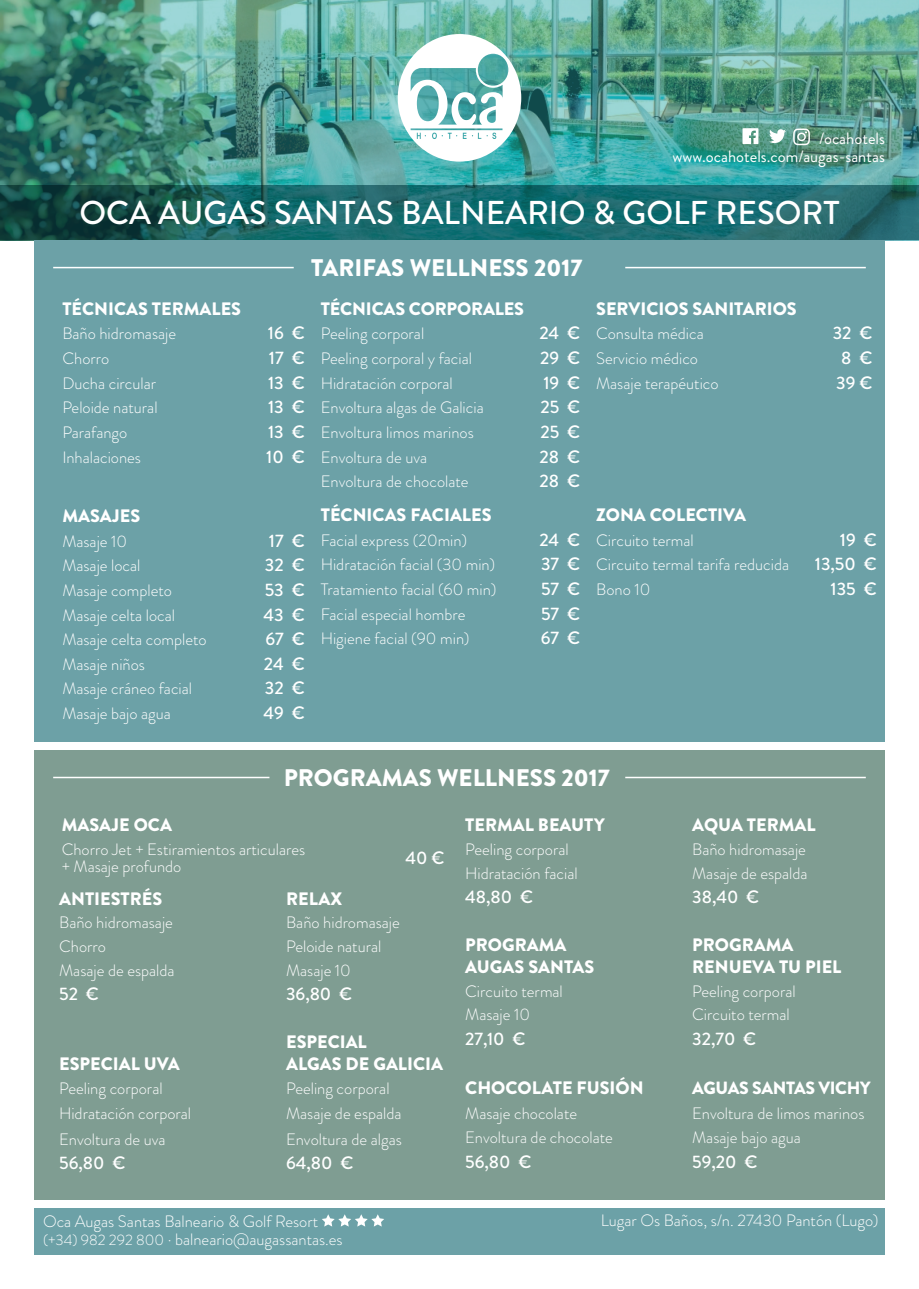
<style>
.page{position:relative;width:919px;height:1289px;background:#fff}
.page>*{position:absolute;margin:0;border:0;box-sizing:border-box;transform-origin:0 0}
.t1{font:500 33px "Brandon Grotesque";color:#fff}
.t2{font:900 24px "Brandon Grotesque";color:#fff}
.t3{font:900 18px/21.6px "Brandon Grotesque";color:#fff}
.t4{font:500 18px "Brandon Grotesque";color:#fff}
.t5{font:900 17.7px "Brandon Grotesque";letter-spacing:-.02em;color:#fff}
.t6{font:300 16.5px/18px "Brandon Grotesque";color:#fff}
.t7{font:16.5px/18px "Brandon Grotesque";color:#fff;text-align:right}
.s1{font-size:15px}
</style>
<div class="page">
<img style="left:0;top:0;width:918px;height:186px">
<svg style="left:0;top:186px;width:918px;height:54px;background:#196365"></svg>
<div style="left:34px;top:240px;width:850px;height:502px;background:#6ca1a7"></div>
<div style="left:34px;top:1208px;width:850px;height:46px;background:#6ca1a7"></div>
<div style="left:34px;top:749px;width:850px;height:450px;background:#7f9d92"></div>
<svg style="left:322px;top:1214px;width:62px;height:12px"></svg>
<hr style="left:53px;top:267px;width:241px;height:1px;background:#fff">
<hr style="left:625px;top:267px;width:240px;height:1px;background:#fff">
<hr style="left:53px;top:776px;width:216px;height:2px;background:#fff">
<hr style="left:625px;top:776px;width:240px;height:2px;background:#fff">
<svg style="left:742px;top:128px;width:16px;height:16px"></svg>
<svg style="left:769px;top:129px;width:17px;height:14px"></svg>
<svg style="left:793px;top:128px;width:16px;height:17px"></svg>
<svg style="left:397px;top:34px;width:124px;height:128px"></svg>
<p class="t7" style="left:672px;top:129px;width:214px">/ocahotels www.ocahotels.com/augas-santas</p>
<h1 class="t1" style="left:79px;top:190px;width:761px">OCA AUGAS SANTAS BALNEARIO &amp; GOLF RESORT</h1>
<h2 class="t2" style="left:311px;top:251px;width:272px">TARIFAS WELLNESS 2017</h2>
<p class="t3" style="left:62px;top:298px;width:180px">TÉCNICAS TERMALES</p>
<p class="t6" style="left:62px;top:325px;width:115px">Baño hidromasaje</p>
<p class="t4" style="left:268px;top:321px;width:38px">16 €</p>
<p class="t6" style="left:62px;top:349px;width:48px">Chorro</p>
<p class="t4" style="left:269px;top:345px;width:37px">17 €</p>
<p class="t6" style="left:62px;top:374px;width:95px">Ducha circular</p>
<p class="t4" style="left:268px;top:370px;width:38px">13 €</p>
<p class="t6" style="left:62px;top:398px;width:97px">Peloide natural</p>
<p class="t4" style="left:268px;top:394px;width:38px">13 €</p>
<p class="t6" style="left:62px;top:423px;width:66px">Parafango</p>
<p class="t4" style="left:268px;top:419px;width:38px">13 €</p>
<p class="t6" style="left:62px;top:448px;width:80px">Inhalaciones</p>
<p class="t4" style="left:266px;top:444px;width:40px">10 €</p>
<p class="t3" style="left:62px;top:505px;width:79px">MASAJES</p>
<p class="t6" style="left:62px;top:532px;width:66px">Masaje 10</p>
<p class="t4" style="left:269px;top:528px;width:37px">17 €</p>
<p class="t6" style="left:62px;top:556px;width:80px">Masaje local</p>
<p class="t4" style="left:265px;top:552px;width:41px">32 €</p>
<p class="t6" style="left:62px;top:581px;width:111px">Masaje completo</p>
<p class="t4" style="left:265px;top:577px;width:42px">53 €</p>
<p class="t6" style="left:62px;top:606px;width:114px">Masaje celta local</p>
<p class="t4" style="left:263px;top:602px;width:43px">43 €</p>
<p class="t6" style="left:62px;top:630px;width:146px">Masaje celta completo</p>
<p class="t4" style="left:265px;top:626px;width:41px">67 €</p>
<p class="t6" style="left:62px;top:655px;width:84px">Masaje niños</p>
<p class="t4" style="left:264px;top:651px;width:42px">24 €</p>
<p class="t6" style="left:62px;top:679px;width:131px">Masaje cráneo facial</p>
<p class="t4" style="left:265px;top:675px;width:41px">32 €</p>
<p class="t6" style="left:62px;top:704px;width:110px">Masaje bajo agua</p>
<p class="t4" style="left:263px;top:700px;width:43px">49 €</p>
<p class="t3" style="left:321px;top:298px;width:205px">TÉCNICAS CORPORALES</p>
<p class="t6" style="left:321px;top:325px;width:105px">Peeling corporal</p>
<p class="t4" style="left:539px;top:321px;width:42px">24 €</p>
<p class="t6" style="left:321px;top:349px;width:153px">Peeling corporal y facial</p>
<p class="t4" style="left:540px;top:345px;width:41px">29 €</p>
<p class="t6" style="left:321px;top:374px;width:133px">Hidratación corporal</p>
<p class="t4" style="left:543px;top:370px;width:38px">19 €</p>
<p class="t6" style="left:321px;top:398px;width:164px">Envoltura algas de Galicia</p>
<p class="t4" style="left:540px;top:394px;width:41px">25 €</p>
<p class="t6" style="left:321px;top:423px;width:154px">Envoltura limos marinos</p>
<p class="t4" style="left:540px;top:419px;width:41px">25 €</p>
<p class="t6" style="left:321px;top:448px;width:108px">Envoltura de uva</p>
<p class="t4" style="left:539px;top:444px;width:42px">28 €</p>
<p class="t6" style="left:321px;top:472px;width:149px">Envoltura de chocolate</p>
<p class="t4" style="left:539px;top:468px;width:42px">28 €</p>
<p class="t3" style="left:321px;top:504px;width:172px">TÉCNICAS FACIALES</p>
<p class="t6" style="left:321px;top:531px;width:148px">Facial express (20min)</p>
<p class="t4" style="left:539px;top:527px;width:42px">24 €</p>
<p class="t6" style="left:321px;top:555px;width:176px">Hidratación facial (30 min)</p>
<p class="t4" style="left:541px;top:551px;width:41px">37 €</p>
<p class="t6" style="left:321px;top:580px;width:177px">Tratamiento facial (60 min)</p>
<p class="t4" style="left:541px;top:576px;width:41px">57 €</p>
<p class="t6" style="left:321px;top:605px;width:146px">Facial especial hombre</p>
<p class="t4" style="left:541px;top:601px;width:41px">57 €</p>
<p class="t6" style="left:321px;top:629px;width:150px">Higiene facial (90 min)</p>
<p class="t4" style="left:541px;top:625px;width:41px">67 €</p>
<p class="t3" style="left:596px;top:298px;width:202px">SERVICIOS SANITARIOS</p>
<p class="t6" style="left:596px;top:325px;width:109px">Consulta médica</p>
<p class="t4" style="left:832px;top:321px;width:41px">32 €</p>
<p class="t6" style="left:596px;top:349px;width:103px">Servicio médico</p>
<p class="t4" style="left:841px;top:345px;width:33px">8 €</p>
<p class="t6" style="left:596px;top:374px;width:124px">Masaje terapéutico</p>
<p class="t4" style="left:836px;top:370px;width:38px">39 €</p>
<p class="t3" style="left:596px;top:504px;width:151px">ZONA COLECTIVA</p>
<p class="t6" style="left:596px;top:531px;width:99px">Circuito termal</p>
<p class="t4" style="left:839px;top:527px;width:38px">19 €</p>
<p class="t6" style="left:596px;top:555px;width:194px">Circuito termal tarifa reducida</p>
<p class="t4" style="left:814px;top:551px;width:63px">13,50 €</p>
<p class="t6" style="left:596px;top:580px;width:56px">Bono 10</p>
<p class="t4" style="left:830px;top:576px;width:48px">135 €</p>
<h2 class="t2" style="left:284px;top:760px;width:327px">PROGRAMAS WELLNESS 2017</h2>
<p class="t3" style="left:62px;top:814px;width:112px">MASAJE OCA</p>
<p class="t6" style="left:62px;top:841px;width:245px;line-height:16.5px">Chorro Jet + Estiramientos articulares + Masaje profundo</p>
<p class="t4" style="left:405px;top:845px;width:41px">40 €</p>
<p class="t3" style="left:59px;top:888px;width:105px">ANTIESTRÉS</p>
<p class="t3" style="left:286px;top:888px;width:58px">RELAX</p>
<p class="t6" style="left:59px;top:913px;width:115px">Baño hidromasaje</p>
<p class="t6" style="left:286px;top:913px;width:115px">Baño hidromasaje</p>
<p class="t6" style="left:59px;top:937px;width:48px">Chorro</p>
<p class="t6" style="left:286px;top:937px;width:97px">Peloide natural</p>
<p class="t6" style="left:59px;top:960px;width:117px">Masaje de espalda</p>
<p class="t6" style="left:286px;top:960px;width:66px">Masaje 10</p>
<p class="t4" style="left:59px;top:981px;width:41px">52 €</p>
<p class="t4" style="left:286px;top:981px;width:68px">36,80 €</p>
<p class="t3" style="left:59px;top:1053px;width:122px">ESPECIAL UVA</p>
<p class="t3" style="left:286px;top:1031px;width:158px">ESPECIAL<br>ALGAS DE GALICIA</p>
<p class="t6" style="left:59px;top:1078px;width:105px">Peeling corporal</p>
<p class="t6" style="left:286px;top:1078px;width:105px">Peeling corporal</p>
<p class="t6" style="left:59px;top:1104px;width:133px">Hidratación corporal</p>
<p class="t6" style="left:286px;top:1104px;width:117px">Masaje de espalda</p>
<p class="t6" style="left:59px;top:1129px;width:108px">Envoltura de uva</p>
<p class="t6" style="left:286px;top:1129px;width:117px">Envoltura de algas</p>
<p class="t4" style="left:59px;top:1150px;width:68px">56,80 €</p>
<p class="t4" style="left:286px;top:1150px;width:69px">64,80 €</p>
<p class="t3" style="left:465px;top:814px;width:141px">TERMAL BEAUTY</p>
<p class="t3" style="left:692px;top:814px;width:125px">AQUA TERMAL</p>
<p class="t6" style="left:465px;top:840px;width:105px">Peeling corporal</p>
<p class="t6" style="left:692px;top:840px;width:115px">Baño hidromasaje</p>
<p class="t6" style="left:465px;top:864px;width:114px">Hidratación facial</p>
<p class="t6" style="left:692px;top:864px;width:117px">Masaje de espalda</p>
<p class="t4" style="left:465px;top:884px;width:69px">48,80 €</p>
<p class="t4" style="left:692px;top:884px;width:69px">38,40 €</p>
<p class="t3" style="left:465px;top:934px;width:131px">PROGRAMA<br>AUGAS SANTAS</p>
<p class="t3" style="left:692px;top:934px;width:151px">PROGRAMA<br>RENUEVA TU PIEL</p>
<p class="t6" style="left:465px;top:981px;width:99px">Circuito termal</p>
<p class="t6" style="left:692px;top:981px;width:105px">Peeling corporal</p>
<p class="t6" style="left:465px;top:1005px;width:66px">Masaje 10</p>
<p class="t6" style="left:692px;top:1005px;width:99px">Circuito termal</p>
<p class="t4" style="left:465px;top:1026px;width:62px">27,10 €</p>
<p class="t4" style="left:692px;top:1026px;width:66px">32,70 €</p>
<p class="t3" style="left:465px;top:1077px;width:180px">CHOCOLATE FUSIÓN</p>
<p class="t5" style="left:692px;top:1075px;width:180px">AGUAS SANTAS VICHY</p>
<p class="t6" style="left:465px;top:1103px;width:113px">Masaje chocolate</p>
<p class="t6" style="left:692px;top:1103px;width:174px">Envoltura de limos marinos</p>
<p class="t6" style="left:465px;top:1128px;width:149px">Envoltura de chocolate</p>
<p class="t6" style="left:692px;top:1128px;width:110px">Masaje bajo agua</p>
<p class="t4" style="left:465px;top:1149px;width:68px">56,80 €</p>
<p class="t4" style="left:692px;top:1149px;width:67px">59,20 €</p>
<p class="t6" style="left:43px;top:1211px;width:301px">Oca Augas Santas Balneario &amp; Golf Resort <span class="s1">(+34) 982 292 800</span> · balneario@augassantas.es</p>
<p class="t6" style="left:600px;top:1211px;width:279px">Lugar Os Baños, s/n. 27430 Pantón (Lugo)</p>
</div>
